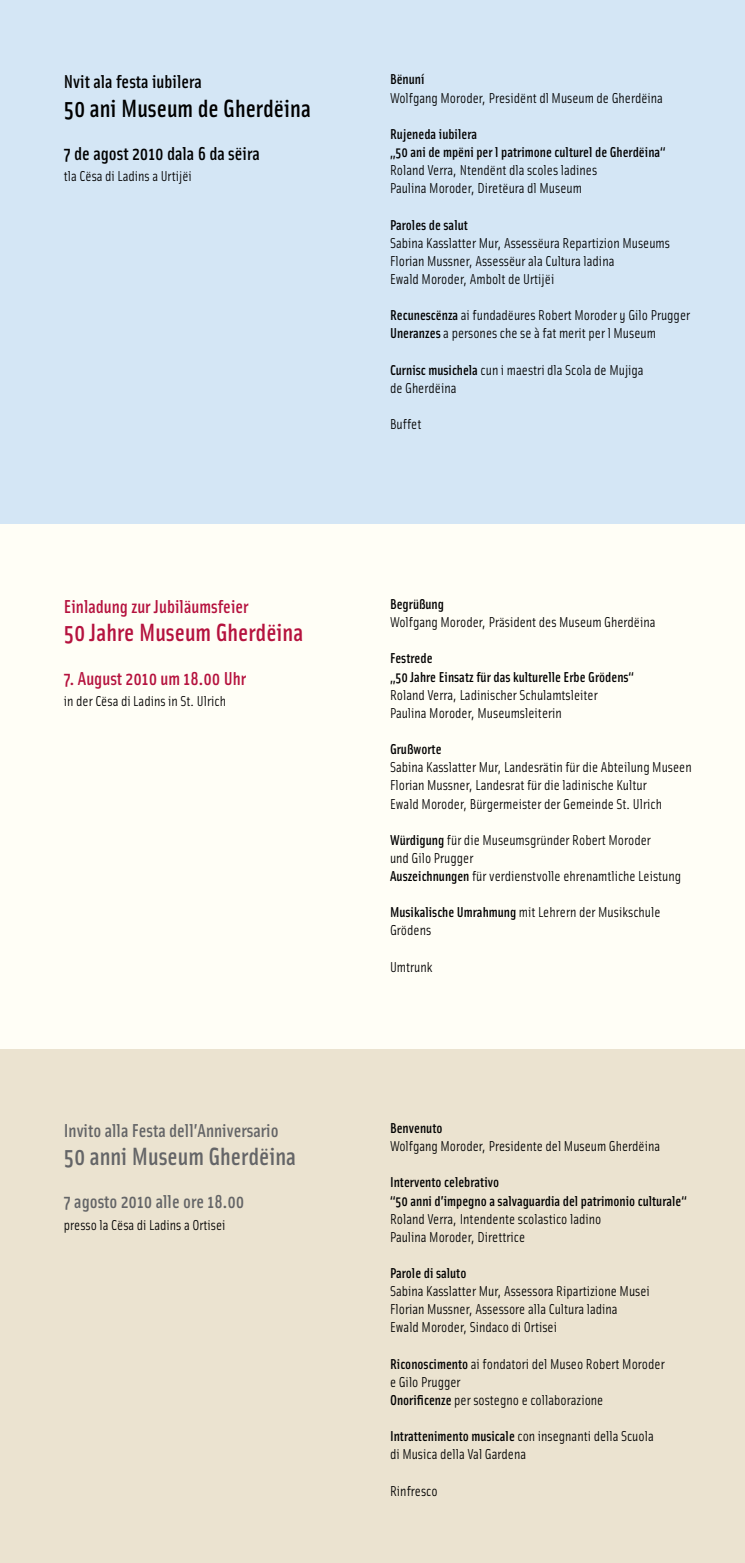
<style>
.page{position:relative;width:745px;height:1563px;background:#fff}
.page>*{position:absolute;margin:0;border:0;box-sizing:border-box;transform-origin:0 0}
.t1{font:500 25px "Solex";color:#b5123e}
.t2{font:500 25px "Solex";color:#000}
.t3{font:500 25px "Solex";color:#646567}
.t4{font:500 18.75px "Solex";color:#646567}
.t5{font:500 18.75px "Solex";color:#b5123e}
.t6{font:500 18.75px "Solex";color:#000}
.t7{font:14.38px/18.1px "Solex";color:#000}
.t8{font:500 14.38px/18.1px "Solex";color:#000}
.s1{font-weight:500}
</style>
<div class="page">
<div style="left:0;top:0;width:744px;height:524px;background:#d4e6f5"></div>
<div style="left:0;top:524px;width:744px;height:525px;background:#fffef6"></div>
<div style="left:0;top:1049px;width:744px;height:514px;background:#ebe3d0"></div>
<h2 class="t6" style="left:64px;top:69px;width:140px">Nvit ala festa iubilera</h2>
<h1 class="t2" style="left:64px;top:92px;width:248px">50 ani Museum de Gherdëina</h1>
<h2 class="t6" style="left:64px;top:141px;width:197px">7 de agost 2010 dala 6 da sëira</h2>
<p class="t7" style="left:64px;top:167px;width:129px">tla Cësa di Ladins a Urtijëi</p>
<p class="t8" style="left:390px;top:70px;width:36px">Bënuní</p>
<p class="t7" style="left:390px;top:88px;width:274px">Wolfgang Moroder, Presidënt dl Museum de Gherdëina</p>
<p class="t8" style="left:390px;top:124px;width:277px">Rujeneda iubilera<br>„50 ani de mpëni per l patrimone culturel de Gherdëina“</p>
<p class="t7" style="left:390px;top:161px;width:209px">Roland Verra, Ntendënt dla scoles ladines<br>Paulina Moroder, Diretëura dl Museum</p>
<p class="t8" style="left:390px;top:215px;width:79px">Paroles de salut</p>
<p class="t7" style="left:390px;top:233px;width:281px">Sabina Kasslatter Mur, Assessëura Repartizion Museums<br>Florian Mussner, Assessëur ala Cultura ladina<br>Ewald Moroder, Ambolt de Urtijëi</p>
<p class="t7" style="left:390px;top:306px;width:301px"><span class="s1">Recunescënza</span> ai fundadëures Robert Moroder y Gilo Prugger<br><span class="s1">Uneranzes</span> a persones che se à fat merit per l Museum</p>
<p class="t7" style="left:390px;top:360px;width:255px"><span class="s1">Curnisc musichela</span> cun i maestri dla Scola de Mujiga de Gherdëina</p>
<p class="t7" style="left:390px;top:414px;width:33px">Buffet</p>
<h2 class="t5" style="left:64px;top:594px;width:186px">Einladung zur Jubiläumsfeier</h2>
<h1 class="t1" style="left:64px;top:616px;width:241px">50 Jahre Museum Gherdëina</h1>
<h2 class="t5" style="left:64px;top:666px;width:184px">7. August 2010 um 18.00 Uhr</h2>
<p class="t7" style="left:64px;top:691px;width:163px">in der Cësa di Ladins in St. Ulrich</p>
<p class="t8" style="left:390px;top:594px;width:55px">Begrüßung</p>
<p class="t7" style="left:390px;top:612px;width:267px">Wolfgang Moroder, Präsident des Museum Gherdëina</p>
<p class="t8" style="left:390px;top:649px;width:245px">Festrede<br>„50 Jahre Einsatz für das kulturelle Erbe Grödens“</p>
<p class="t7" style="left:390px;top:685px;width:209px">Roland Verra, Ladinischer Schulamtsleiter<br>Paulina Moroder, Museumsleiterin</p>
<p class="t8" style="left:390px;top:739px;width:53px">Grußworte</p>
<p class="t7" style="left:390px;top:757px;width:303px">Sabina Kasslatter Mur, Landesrätin für die Abteilung Museen<br>Florian Mussner, Landesrat für die ladinische Kultur<br>Ewald Moroder, Bürgermeister der Gemeinde St. Ulrich</p>
<p class="t7" style="left:390px;top:830px;width:292px"><span class="s1">Würdigung</span> für die Museumsgründer Robert Moroder<br>und Gilo Prugger<br><span class="s1">Auszeichnungen</span> für verdienstvolle ehrenamtliche Leistung</p>
<p class="t7" style="left:390px;top:903px;width:272px"><span class="s1">Musikalische Umrahmung</span> mit Lehrern der Musikschule<br>Grödens</p>
<p class="t7" style="left:390px;top:957px;width:44px">Umtrunk</p>
<h2 class="t4" style="left:64px;top:1118px;width:216px">Invito alla Festa dell’Anniversario</h2>
<h1 class="t3" style="left:64px;top:1140px;width:234px">50 anni Museum Gherdëina</h1>
<h2 class="t4" style="left:64px;top:1190px;width:182px">7 agosto 2010 alle ore 18.00</h2>
<p class="t7" style="left:64px;top:1215px;width:163px">presso la Cësa di Ladins a Ortisei</p>
<p class="t8" style="left:390px;top:1118px;width:54px">Benvenuto</p>
<p class="t7" style="left:390px;top:1136px;width:271px">Wolfgang Moroder, Presidente del Museum Gherdëina</p>
<p class="t8" style="left:390px;top:1172px;width:298px">Intervento celebrativo<br>“50 anni d’impegno a salvaguardia del patrimonio culturale“</p>
<p class="t7" style="left:390px;top:1209px;width:213px">Roland Verra, Intendente scolastico ladino<br>Paulina Moroder, Direttrice</p>
<p class="t8" style="left:390px;top:1263px;width:78px">Parole di saluto</p>
<p class="t7" style="left:390px;top:1281px;width:261px">Sabina Kasslatter Mur, Assessora Ripartizione Musei<br>Florian Mussner, Assessore alla Cultura ladina<br>Ewald Moroder, Sindaco di Ortisei</p>
<p class="t7" style="left:390px;top:1354px;width:276px"><span class="s1">Riconoscimento</span> ai fondatori del Museo Robert Moroder e Gilo Prugger<br><span class="s1">Onorificenze</span> per sostegno e collaborazione</p>
<p class="t7" style="left:390px;top:1426px;width:265px"><span class="s1">Intrattenimento musicale</span> con insegnanti della Scuola di Musica della Val Gardena</p>
<p class="t7" style="left:390px;top:1481px;width:49px">Rinfresco</p>
</div>
